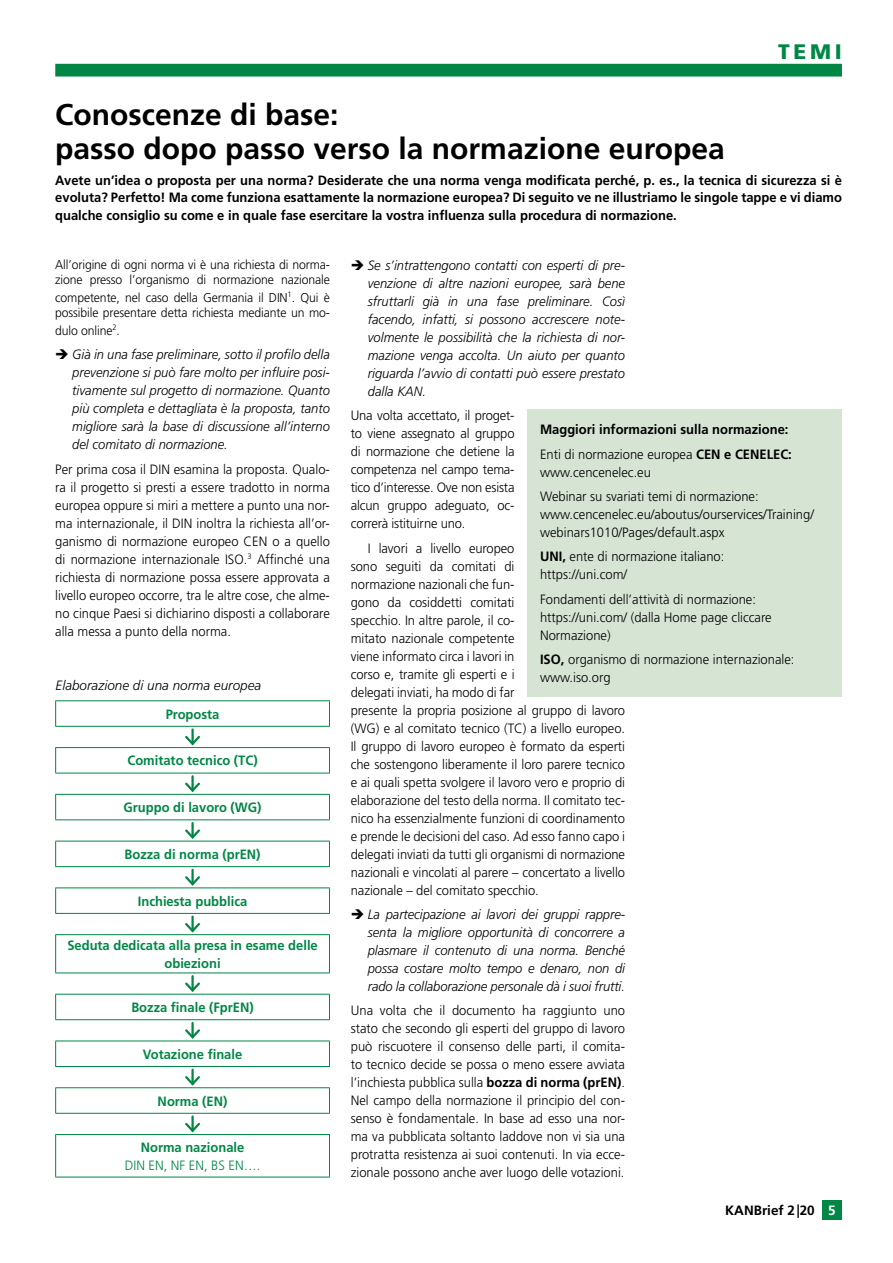
<style>
.page{position:relative;width:893px;height:1263px;background:#fff}
.page>*{position:absolute;margin:0;border:0;box-sizing:border-box;transform-origin:0 0}
.t1{font:700 30px/34.5px "Frutiger LT Std";color:#000}
.t2{font:900 21px "Frutiger";color:#008745}
.t3{font:300 13.5px/18px "Frutiger LT Std";letter-spacing:-.005em;color:#000;scale:.96 1}
.t4{font:italic 300 13.5px/18px "Frutiger LT Std";color:#000;text-align:justify;scale:.96 1}
.t5{font:700 13.5px/17.5px "Frutiger";color:#000;text-align:justify;scale:.96 1}
.t6{font:700 13.5px/17.5px "Frutiger CE";color:#008745;text-align:center;scale:.96 1}
.t7{font:italic 300 13.5px "Frutiger LT Std";color:#000}
.t8{font:300 13.5px "Frutiger LT Std";color:#008745;scale:.96 1}
.t9{font:700 13.5px "Frutiger CE";color:#000}
.t10{font:700 13.5px "Frutiger";color:#fff}
.t11{font:300 12.75px/15px "Frutiger LT Std";letter-spacing:-.01em;color:#000;scale:.96 1}
.s1{font-family:"Frutiger";font-weight:700}
</style>
<div class="page">
<hr style="left:55px;top:747px;width:275px;height:1px;background:#008745">
<svg style="left:55px;top:748px;width:1px;height:25px"></svg>
<svg style="left:329px;top:748px;width:1px;height:25px"></svg>
<hr style="left:55px;top:773px;width:275px;height:1px;background:#008745">
<hr style="left:55px;top:700px;width:275px;height:1px;background:#008745">
<svg style="left:55px;top:701px;width:1px;height:25px"></svg>
<svg style="left:329px;top:701px;width:1px;height:25px"></svg>
<hr style="left:55px;top:726px;width:275px;height:1px;background:#008745">
<hr style="left:55px;top:794px;width:275px;height:1px;background:#008745">
<svg style="left:55px;top:795px;width:1px;height:24px"></svg>
<svg style="left:329px;top:795px;width:1px;height:24px"></svg>
<hr style="left:55px;top:819px;width:275px;height:1px;background:#008745">
<hr style="left:55px;top:841px;width:275px;height:1px;background:#008745">
<svg style="left:55px;top:841px;width:1px;height:25px"></svg>
<svg style="left:329px;top:841px;width:1px;height:25px"></svg>
<hr style="left:55px;top:866px;width:275px;height:1px;background:#008745">
<hr style="left:55px;top:887px;width:275px;height:1px;background:#008745">
<svg style="left:55px;top:888px;width:1px;height:25px"></svg>
<svg style="left:329px;top:888px;width:1px;height:25px"></svg>
<hr style="left:55px;top:913px;width:275px;height:1px;background:#008745">
<hr style="left:55px;top:934px;width:275px;height:1px;background:#008745">
<hr style="left:55px;top:935px;width:1px;height:37px;background:#008745">
<hr style="left:329px;top:935px;width:1px;height:37px;background:#008745">
<hr style="left:55px;top:972px;width:275px;height:1px;background:#008745">
<hr style="left:55px;top:994px;width:275px;height:1px;background:#008745">
<svg style="left:55px;top:994px;width:1px;height:25px"></svg>
<svg style="left:329px;top:994px;width:1px;height:25px"></svg>
<hr style="left:55px;top:1019px;width:275px;height:1px;background:#008745">
<hr style="left:55px;top:1040px;width:275px;height:1px;background:#008745">
<svg style="left:55px;top:1041px;width:1px;height:25px"></svg>
<svg style="left:329px;top:1041px;width:1px;height:25px"></svg>
<hr style="left:55px;top:1066px;width:275px;height:1px;background:#008745">
<hr style="left:55px;top:1087px;width:275px;height:1px;background:#008745">
<svg style="left:55px;top:1088px;width:1px;height:25px"></svg>
<svg style="left:329px;top:1088px;width:1px;height:25px"></svg>
<hr style="left:55px;top:1113px;width:275px;height:1px;background:#008745">
<hr style="left:55px;top:1134px;width:275px;height:1px;background:#008745">
<hr style="left:55px;top:1135px;width:1px;height:42px;background:#008745">
<hr style="left:329px;top:1135px;width:1px;height:42px;background:#008745">
<hr style="left:55px;top:1177px;width:275px;height:1px;background:#008745">
<hr style="left:191px;top:729px;width:3px;height:15px;background:#008745">
<svg style="left:185px;top:734px;width:15px;height:12px"></svg>
<hr style="left:191px;top:776px;width:3px;height:14px;background:#008745">
<svg style="left:183px;top:780px;width:19px;height:14px"></svg>
<hr style="left:191px;top:823px;width:3px;height:14px;background:#008745">
<svg style="left:183px;top:827px;width:19px;height:14px"></svg>
<hr style="left:191px;top:870px;width:3px;height:14px;background:#008745">
<svg style="left:185px;top:874px;width:15px;height:12px"></svg>
<hr style="left:191px;top:917px;width:3px;height:14px;background:#008745">
<svg style="left:185px;top:921px;width:15px;height:12px"></svg>
<hr style="left:191px;top:976px;width:3px;height:14px;background:#008745">
<svg style="left:183px;top:980px;width:19px;height:14px"></svg>
<hr style="left:191px;top:1023px;width:3px;height:14px;background:#008745">
<svg style="left:185px;top:1027px;width:15px;height:12px"></svg>
<hr style="left:191px;top:1070px;width:3px;height:14px;background:#008745">
<svg style="left:185px;top:1074px;width:15px;height:12px"></svg>
<hr style="left:191px;top:1116px;width:3px;height:15px;background:#008745">
<svg style="left:185px;top:1121px;width:15px;height:12px"></svg>
<div style="left:527px;top:409px;width:315px;height:287px;background:#d6e4d4"></div>
<div style="left:55px;top:64px;width:787px;height:13px;background:#008745"></div>
<div style="left:822px;top:1199px;width:20px;height:20px;background:#008745"></div>
<h2 class="t2" style="left:778px;top:39px;width:65px">TEMI</h2>
<h1 class="t1" style="left:55px;top:97px;width:671px">Conoscenze di base:<br>passo dopo passo verso la normazione europea</h1>
<p class="t5" style="left:55px;top:171px;width:821px">Avete un’idea o proposta per una norma? Desiderate che una norma venga modificata perché, p. es., la tecnica di sicurezza si è evoluta? Perfetto! Ma come funziona esattamente la normazione europea? Di seguito ve ne illustriamo le singole tappe e vi diamo qualche consiglio su come e in quale fase esercitare la vostra influenza sulla procedura di normazione.</p>
<p class="t11" style="left:55px;top:257px;width:288px">All’origine di ogni norma vi è una richiesta di norma&shy;zione presso l’organismo di normazione nazionale</p>
<p class="t11" style="left:55px;top:290px;width:288px">competente, nel caso della Germania il DIN<sup>1</sup>. Qui è possibile presentare detta richiesta mediante un mo-</p>
<p class="t11" style="left:55px;top:323px;width:69px">dulo online<sup>2</sup>.</p>
<p class="t4" style="left:72px;top:346px;width:270px;text-indent:-17px">➔ Già in una fase preliminare, sotto il profilo della prevenzione si può fare molto per influire posi&shy;tivamente sul progetto di normazione. Quanto più completa e dettagliata è la proposta, tanto migliore sarà la base di discussione all’interno del comitato di normazione.</p>
<p class="t3" style="left:55px;top:460px;width:288px;text-align:justify">Per prima cosa il DIN esamina la proposta. Qualo&shy;ra il progetto si presti a essere tradotto in norma europea oppure si miri a mettere a punto una nor&shy;ma internazionale, il DIN inoltra la richiesta all’or&shy;ganismo di normazione europeo CEN o a quello di normazione internazionale ISO.<sup>3</sup> Affinché una richiesta di normazione possa essere approvata a livello europeo occorre, tra le altre cose, che alme&shy;no cinque Paesi si dichiarino disposti a collaborare alla messa a punto della norma.</p>
<p class="t4" style="left:368px;top:256px;width:269px;text-indent:-17px">➔ Se s’intrattengono contatti con esperti di pre&shy;venzione di altre nazioni europee, sarà bene sfruttarli già in una fase preliminare. Così facendo, infatti, si possono accrescere note&shy;volmente le possibilità che la richiesta di nor&shy;mazione venga accolta. Un aiuto per quanto riguarda l’avvio di contatti può essere prestato dalla KAN.</p>
<p class="t3" style="left:351px;top:407px;width:172px;text-align:justify">Una volta accettato, il proget&shy;to viene assegnato al gruppo di normazione che detiene la competenza nel campo tema&shy;tico d’interesse. Ove non esista alcun gruppo adeguato, oc&shy;correrà istituirne uno.</p>
<p class="t3" style="left:351px;top:539px;width:287px;text-indent:17px">I lavori a livello europeo<br>sono seguiti da comitati di<br>normazione nazionali che fun-<br>gono da cosiddetti comitati<br>specchio. In altre parole, il co-<br>mitato nazionale competente<br>viene informato circa i lavori in<br>corso e, tramite gli esperti e i<br>delegati inviati, ha modo di far<br>presente la propria posizione al gruppo di lavoro (WG) e al comitato tecnico (TC) a livello europeo.<br>Il gruppo di lavoro europeo è formato da esperti che sostengono liberamente il loro parere tecnico e ai quali spetta svolgere il lavoro vero e proprio di elaborazione del testo della norma. Il comitato tec&shy;nico ha essenzialmente funzioni di coordinamento e prende le decisioni del caso. Ad esso fanno capo i delegati inviati da tutti gli organismi di normazione nazionali e vincolati al parere – concertato a livello nazionale – del comitato specchio.</p>
<p class="t4" style="left:368px;top:905px;width:269px;text-indent:-17px">➔ La partecipazione ai lavori dei gruppi rappre&shy;senta la migliore opportunità di concorrere a plasmare il contenuto di una norma. Benché possa costare molto tempo e denaro, non di rado la collaborazione personale dà i suoi frutti.</p>
<p class="t3" style="left:351px;top:1002px;width:287px;text-align:justify">Una volta che il documento ha raggiunto uno stato che secondo gli esperti del gruppo di lavoro può riscuotere il consenso delle parti, il comita&shy;to tecnico decide se possa o meno essere avviata l’inchiesta pubblica sulla <span class="s1">bozza di norma (prEN)</span>.<br>Nel campo della normazione il principio del con&shy;senso è fondamentale. In base ad esso una nor&shy;ma va pubblicata soltanto laddove non vi sia una protratta resistenza ai suoi contenuti. In via ecce&shy;zionale possono anche aver luogo delle votazioni.</p>
<p class="t5" style="left:540px;top:420px;width:260px">Maggiori informazioni sulla normazione:</p>
<p class="t3" style="left:540px;top:445px;width:264px">Enti di normazione europea <span class="s1">CEN e CENELEC: </span>www.cencenelec.eu</p>
<p class="t3" style="left:540px;top:487px;width:287px">Webinar su svariati temi di normazione: www.cencenelec.eu/aboutus/ourservices/Training/ webinars1010/Pages/default.aspx</p>
<p class="t3" style="left:540px;top:548px;width:194px"><span class="s1">UNI,</span> ente di normazione italiano: https://uni.com/</p>
<p class="t3" style="left:540px;top:590px;width:243px">Fondamenti dell’attività di normazione: https://uni.com/ (dalla Home page cliccare<br>Normazione)</p>
<p class="t3" style="left:540px;top:650px;width:267px"><span class="s1">ISO,</span> organismo di normazione internazionale: www.iso.org</p>
<p class="t7" style="left:56px;top:677px;width:207px">Elaborazione di una norma europea</p>
<p class="t6" style="left:166px;top:705px;width:58px">Proposta</p>
<p class="t6" style="left:127px;top:752px;width:137px">Comitato tecnico (TC)</p>
<p class="t6" style="left:124px;top:799px;width:145px">Gruppo di lavoro (WG)</p>
<p class="t6" style="left:125px;top:845px;width:143px">Bozza di norma (prEN)</p>
<p class="t6" style="left:138px;top:892px;width:116px">Inchiesta pubblica</p>
<p class="t6" style="left:67px;top:936px;width:262px">Seduta dedicata alla presa in esame delle obiezioni</p>
<p class="t6" style="left:131px;top:998px;width:129px">Bozza finale (FprEN)</p>
<p class="t6" style="left:143px;top:1045px;width:105px">Votazione finale</p>
<p class="t6" style="left:158px;top:1092px;width:74px">Norma (EN)</p>
<p class="t6" style="left:141px;top:1138px;width:110px">Norma nazionale</p>
<p class="t8" style="left:125px;top:1158px;width:143px">DIN EN, NF EN, BS EN….</p>
<p class="t9" style="left:725px;top:1202px;width:91px">KANBrief 2 |20</p>
<p class="t10" style="left:828px;top:1202px;width:9px">5</p>
</div>
